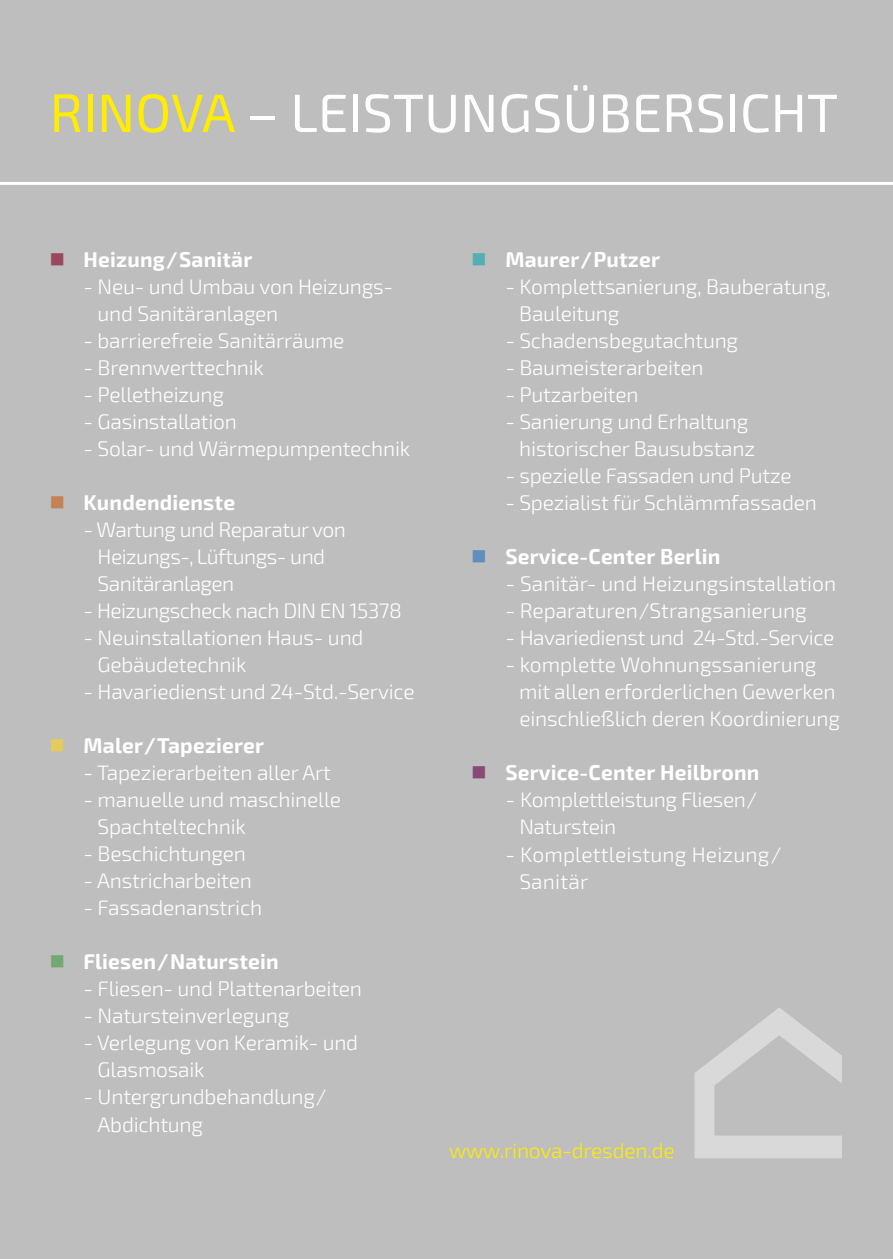
<style>
.page{position:relative;width:893px;height:1259px;background:#bebebe}
.page>*{position:absolute;margin:0;border:0;box-sizing:border-box;transform-origin:0 0}
.t1{font:54px "Exo 2";color:#fff}
.t2{font:300 21px/27px "Exo 2";letter-spacing:-.01em;color:#fff}
.t3{font:700 21px "Exo 2";letter-spacing:.01em;color:#fff}
.t4{font:300 21px/27px "Exo 2";letter-spacing:.01em;color:#fff}
.t5{font:300 21px "Exo 2";letter-spacing:-.01em;color:#ffed00}
.s1{color:#ffed00}
</style>
<div class="page">
<hr style="left:0;top:182px;width:893px;height:3px;background:#fff">
<svg style="left:694px;top:1008px;width:148px;height:150px"></svg>
<h1 class="t1" style="left:50px;top:82px;width:790px"><span class="s1">RINOVA</span> – LEISTUNGSÜBERSICHT</h1>
<p class="t3" style="left:84px;top:247px;width:170px">Heizung/Sanitär</p>
<p class="t2" style="left:98px;top:274px;width:297px;text-indent:-14px">- Neu- und Umbau von Heizungs&shy;und Sanitäranlagen</p>
<p class="t2" style="left:84px;top:328px;width:262px">- barrierefreie Sanitärräume</p>
<p class="t2" style="left:84px;top:355px;width:182px">- Brennwerttechnik</p>
<p class="t2" style="left:84px;top:382px;width:142px">- Pelletheizung</p>
<p class="t2" style="left:84px;top:409px;width:155px">- Gasinstallation</p>
<p class="t2" style="left:84px;top:436px;width:328px">- Solar- und Wärmepumpentechnik</p>
<p class="t3" style="left:84px;top:490px;width:153px">Kundendienste</p>
<p class="t2" style="left:98px;top:517px;width:250px;text-indent:-14px">- Wartung und Reparatur von<br>Heizungs-, Lüftungs- und<br>Sanitäranlagen</p>
<p class="t2" style="left:84px;top:598px;width:320px">- Heizungscheck nach DIN EN 15378</p>
<p class="t2" style="left:98px;top:625px;width:267px;text-indent:-14px">- Neuinstallationen Haus- und<br>Gebäudetechnik</p>
<p class="t2" style="left:84px;top:679px;width:332px">- Havariedienst und 24-Std.-Service</p>
<p class="t3" style="left:84px;top:733px;width:182px">Maler/Tapezierer</p>
<p class="t2" style="left:84px;top:760px;width:249px">- Tapezierarbeiten aller Art</p>
<p class="t2" style="left:98px;top:787px;width:245px;text-indent:-14px">- manuelle und maschinelle<br>Spachteltechnik</p>
<p class="t2" style="left:84px;top:841px;width:164px">- Beschichtungen</p>
<p class="t2" style="left:84px;top:868px;width:170px">- Anstricharbeiten</p>
<p class="t2" style="left:84px;top:895px;width:180px">- Fassadenanstrich</p>
<p class="t3" style="left:84px;top:949px;width:197px">Fliesen/Naturstein</p>
<p class="t2" style="left:84px;top:976px;width:280px">- Fliesen- und Plattenarbeiten</p>
<p class="t2" style="left:84px;top:1003px;width:207px">- Natursteinverlegung</p>
<p class="t2" style="left:98px;top:1030px;width:262px;text-indent:-14px">- Verlegung von Keramik- und<br>Glasmosaik</p>
<p class="t2" style="left:98px;top:1084px;width:231px;text-indent:-14px">- Untergrundbehandlung/<br>Abdichtung</p>
<p class="t3" style="left:505px;top:247px;width:156px">Maurer/Putzer</p>
<p class="t2" style="left:519px;top:274px;width:313px;text-indent:-14px">- Komplettsanierung, Bauberatung,<br>Bauleitung</p>
<p class="t2" style="left:505px;top:328px;width:234px">- Schadensbegutachtung</p>
<p class="t2" style="left:505px;top:355px;width:200px">- Baumeisterarbeiten</p>
<p class="t2" style="left:505px;top:382px;width:135px">- Putzarbeiten</p>
<p class="t2" style="left:519px;top:409px;width:237px;text-indent:-14px">- Sanierung und Erhaltung historischer Bausubstanz</p>
<p class="t2" style="left:505px;top:463px;width:288px">- spezielle Fassaden und Putze</p>
<p class="t2" style="left:505px;top:490px;width:313px">- Spezialist für Schlämmfassaden</p>
<p class="t3" style="left:505px;top:544px;width:217px">Service-Center Berlin</p>
<p class="t2" style="left:505px;top:571px;width:332px">- Sanitär- und Heizungsinstallation</p>
<p class="t2" style="left:505px;top:598px;width:303px">- Reparaturen/Strangsanierung</p>
<p class="t2" style="left:505px;top:625px;width:330px">- Havariedienst und 24-Std.-Service</p>
<p class="t2" style="left:519px;top:652px;width:322px;text-indent:-14px">- komplette Wohnungssanierung mit allen erforderlichen Gewerken einschließlich deren Koordinierung</p>
<p class="t3" style="left:505px;top:760px;width:255px">Service-Center Heilbronn</p>
<p class="t2" style="left:519px;top:787px;width:239px;text-indent:-14px">- Komplettleistung Fliesen/<br>Naturstein</p>
<p class="t4" style="left:519px;top:841px;width:264px;text-indent:-14px">- Komplettleistung Heizung/<br>Sanitär</p>
<p class="t5" style="left:449px;top:1138px;width:227px">www.rinova-dresden.de</p>
</div>
